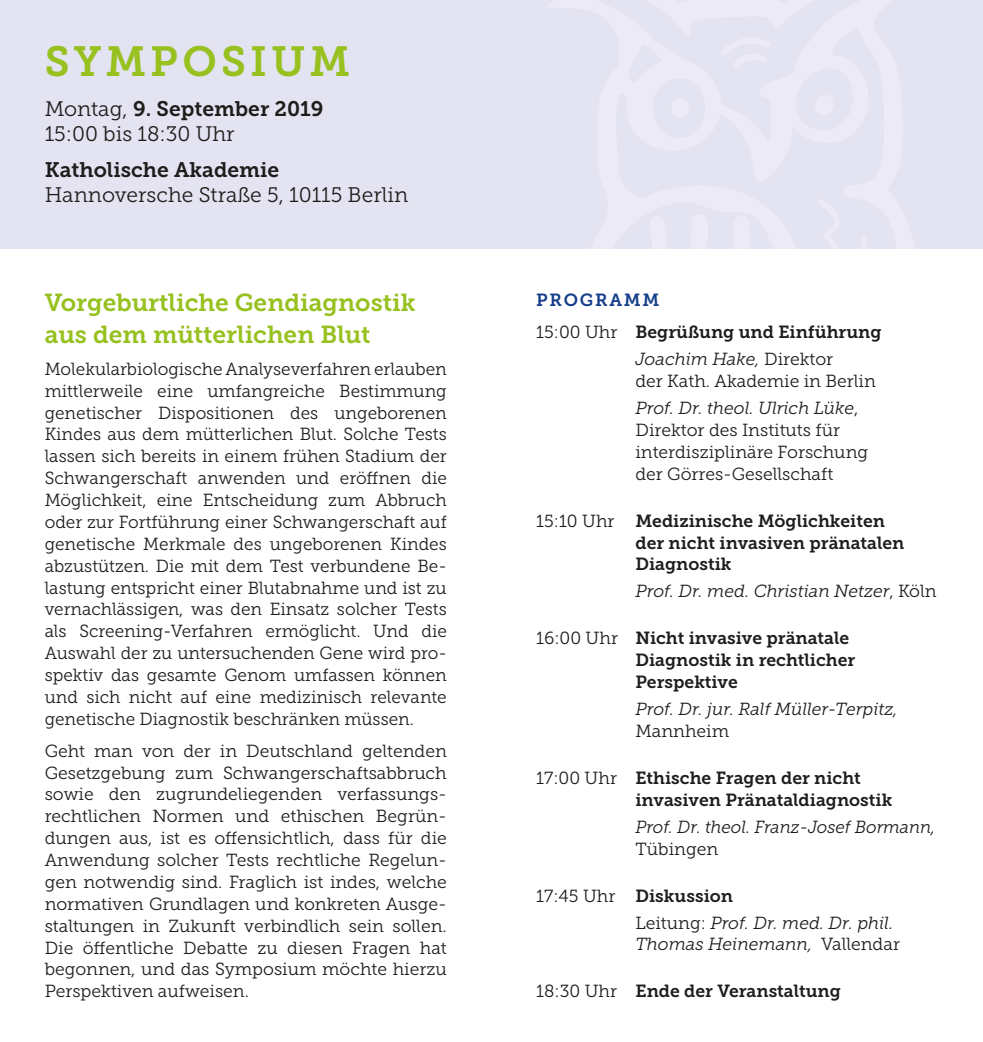
<style>
.page{position:relative;width:983px;height:1042px;background:#fff}
.page>*{position:absolute;margin:0;border:0;box-sizing:border-box;transform-origin:0 0}
.t1{font:42px "Museo Slab 700";letter-spacing:.1em;color:#97c11f}
.t2{font:24.5px/31.5px "Museo Slab 700";color:#97c11f}
.t3{font:21px "Museo Slab 300";color:#1d1d1b}
.t4{font:21px "Museo Slab 700";color:#1d1d1b}
.t5{font:17.5px/21.9px "Museo Slab 300";color:#1d1d1b;text-align:justify}
.t6{font:17.5px/21.9px "Museo Slab 700";color:#1d1d1b}
.t7{font:italic 17.5px/21.9px "Museo Slab 300";color:#1d1d1b}
.s1{font-family:"Museo Slab 300"}
.s2{color:#143d8a}
.s3{font-style:italic}
.s4{font-style:normal}
</style>
<div class="page">
<div style="left:0;top:0;width:982px;height:248px;background:#e4e3f1"></div>
<h1 class="t1" style="left:45px;top:38px;width:307px">SYMPOSIUM</h1>
<p class="t4" style="left:45px;top:97px;width:280px"><span class="s1">Montag,</span> 9. September 2019</p>
<p class="t3" style="left:45px;top:123px;width:191px">15:00 bis 18:30 Uhr</p>
<p class="t4" style="left:45px;top:157px;width:236px">Katholische Akademie</p>
<p class="t3" style="left:45px;top:183px;width:365px">Hannoversche Straße 5, 10115 Berlin</p>
<h2 class="t2" style="left:45px;top:287px;width:372px">Vorgeburtliche Gendiagnostik aus dem mütterlichen Blut</h2>
<p class="t5" style="left:45px;top:358px;width:403px">Molekularbiologische Analyseverfahren erlauben mittlerweile eine umfangreiche Bestimmung genetischer Dispositionen des ungeborenen Kindes aus dem mütterlichen Blut. Solche Tests lassen sich bereits in einem frühen Stadium der Schwangerschaft anwenden und eröffnen die Möglichkeit, eine Entscheidung zum Abbruch oder zur Fortführung einer Schwangerschaft auf genetische Merkmale des ungeborenen Kindes abzustützen. Die mit dem Test verbundene Be&shy;lastung entspricht einer Blutabnahme und ist zu vernachlässigen, was den Einsatz solcher Tests als Screening-Verfahren ermöglicht. Und die Auswahl der zu untersuchenden Gene wird pro&shy;spektiv das gesamte Genom umfassen können und sich nicht auf eine medizinisch relevante genetische Diagnostik beschränken müssen.</p>
<p class="t5" style="left:45px;top:740px;width:403px">Geht man von der in Deutschland geltenden Gesetzgebung zum Schwangerschaftsabbruch sowie den zugrundeliegenden verfassungs&shy;rechtlichen Normen und ethischen Begrün&shy;dungen aus, ist es offensichtlich, dass für die Anwendung solcher Tests rechtliche Regelun&shy;gen notwendig sind. Fraglich ist indes, welche normativen Grundlagen und konkreten Ausge&shy;staltungen in Zukunft verbindlich sein sollen.<br>Die öffentliche Debatte zu diesen Fragen hat begonnen, und das Symposium möchte hierzu Perspektiven aufweisen.</p>
<p class="t6" style="left:536px;top:284px;width:347px;line-height:32px"><span class="s2">PROGRAMM<br></span><span class="s1">15:00 Uhr</span> Begrüßung und Einführung</p>
<p class="t5" style="left:635px;top:348px;width:242px"><span class="s3">Joachim Hake,</span> Direktor<br>der Kath. Akademie in Berlin</p>
<p class="t5" style="left:635px;top:397px;width:234px;text-align:left"><span class="s3">Prof. Dr. theol. Ulrich Lüke</span>,<br>Direktor des Instituts für interdisziplinäre Forschung der Görres-Gesellschaft</p>
<p class="t6" style="left:635px;top:510px;width:270px;text-indent:-99px"><span class="s1">15:10 Uhr</span> Medizinische Möglichkeiten der nicht invasiven pränatalen<br>Diagnostik</p>
<p class="t7" style="left:635px;top:580px;width:302px">Prof. Dr. med. Christian Netzer<span class="s4">, Köln</span></p>
<p class="t6" style="left:635px;top:627px;width:221px;text-indent:-99px"><span class="s1">16:00 Uhr</span> Nicht invasive pränatale<br>Diagnostik in rechtlicher<br>Perspektive</p>
<p class="t7" style="left:635px;top:698px;width:264px">Prof. Dr. jur. Ralf Müller-Terpitz,</p>
<p class="t5" style="left:635px;top:720px;width:95px">Mannheim</p>
<p class="t6" style="left:635px;top:767px;width:258px;text-indent:-99px"><span class="s1">17:00 Uhr</span> Ethische Fragen der nicht invasiven Pränataldiagnostik</p>
<p class="t7" style="left:635px;top:816px;width:301px">Prof. Dr. theol. Franz-Josef Bormann,</p>
<p class="t5" style="left:635px;top:838px;width:84px">Tübingen</p>
<p class="t6" style="left:536px;top:884px;width:198px"><span class="s1">17:45 Uhr</span> Diskussion</p>
<p class="t7" style="left:635px;top:912px;width:266px"><span class="s4">Leitung:</span> Prof. Dr. med. Dr. phil.<br>Thomas Heinemann, <span class="s4">Vallendar</span></p>
<p class="t6" style="left:536px;top:980px;width:306px"><span class="s1">18:30 Uhr</span> Ende der Veranstaltung</p>
</div>
